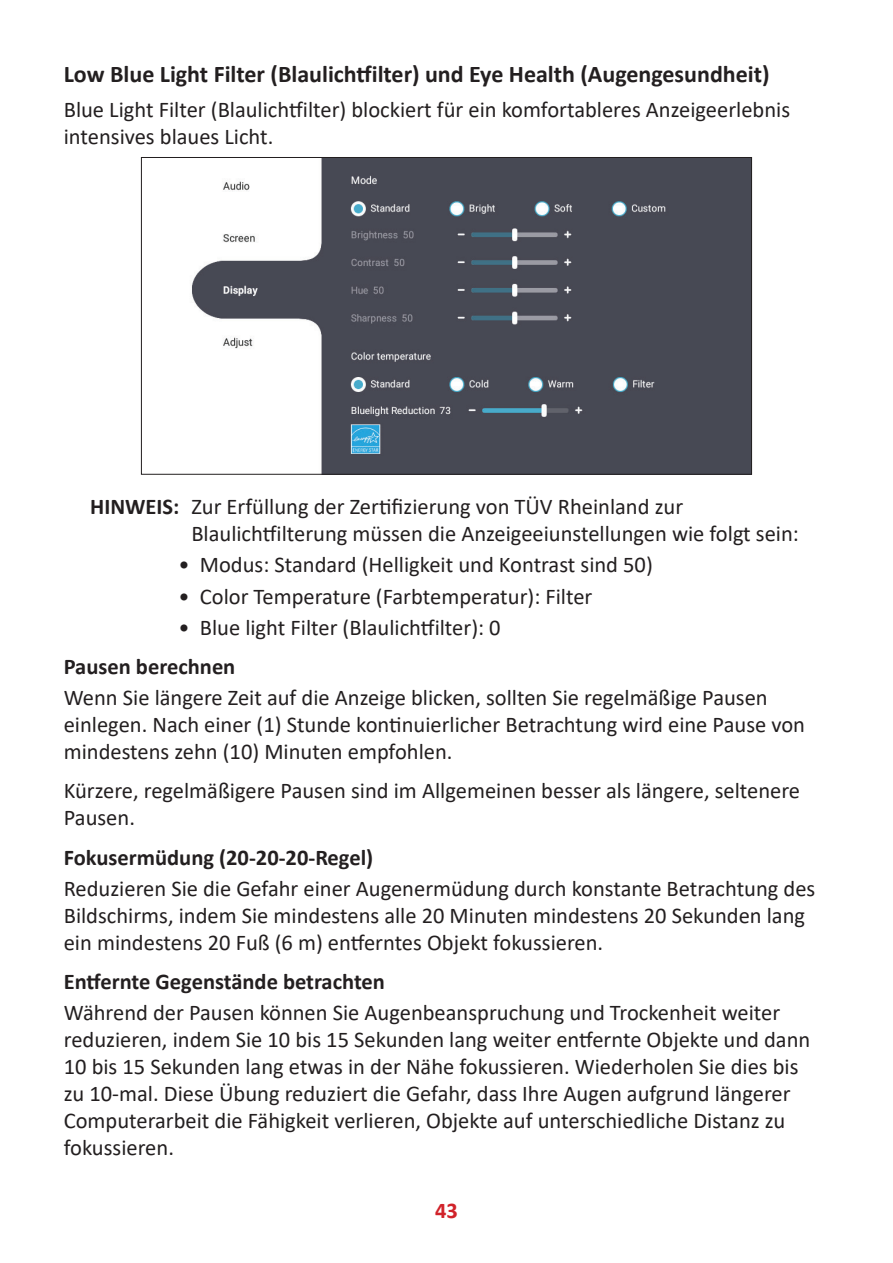
<style>
.page{position:relative;width:893px;height:1263px;background:#fff}
.page>*{position:absolute;margin:0;border:0;box-sizing:border-box;transform-origin:0 0}
.t1{font:700 24px "Calibri";color:#231f20}
.t2{font:22.5px/27px "Calibri";color:#231f20}
.t3{font:700 22.5px "Calibri";color:#231f20}
.t4{font:700 22.5px "Calibri";color:#d1232a}
.s1{font-weight:700}
</style>
<div class="page">
<img style="left:192px;top:159px;width:558px;height:313px">
<p class="t1" style="left:64px;top:57px;width:707px">Low Blue Light Filter (Blaulichtfilter) und Eye Health (Augengesundheit)</p>
<p class="t2" style="left:64px;top:96px;width:728px">Blue Light Filter (Blaulichtfilter) blockiert für ein komfortableres Anzeigeerlebnis intensives blaues Licht.</p>
<p class="t2" style="left:191px;top:493px;width:609px;text-indent:-101px"><span class="s1">HINWEIS:</span> Zur Erfüllung der Zertifizierung von TÜV Rheinland zur<br>Blaulichtfilterung müssen die Anzeigeeiunstellungen wie folgt sein:</p>
<p class="t2" style="left:179px;top:551px;width:476px">• Modus: Standard (Helligkeit und Kontrast sind 50)</p>
<p class="t2" style="left:179px;top:582px;width:415px">• Color Temperature (Farbtemperatur): Filter</p>
<p class="t2" style="left:179px;top:613px;width:324px">• Blue light Filter (Blaulichtfilter): 0</p>
<p class="t3" style="left:64px;top:651px;width:173px">Pausen berechnen</p>
<p class="t2" style="left:64px;top:684px;width:743px">Wenn Sie längere Zeit auf die Anzeige blicken, sollten Sie regelmäßige Pausen einlegen. Nach einer (1) Stunde kontinuierlicher Betrachtung wird eine Pause von mindestens zehn (10) Minuten empfohlen.</p>
<p class="t2" style="left:64px;top:777px;width:738px">Kürzere, regelmäßigere Pausen sind im Allgemeinen besser als längere, seltenere<br>Pausen.</p>
<p class="t3" style="left:64px;top:841px;width:311px">Fokusermüdung (20-20-20-Regel)</p>
<p class="t2" style="left:64px;top:874px;width:753px">Reduzieren Sie die Gefahr einer Augenermüdung durch konstante Betrachtung des<br>Bildschirms, indem Sie mindestens alle 20 Minuten mindestens 20 Sekunden lang ein mindestens 20 Fuß (6 m) entferntes Objekt fokussieren.</p>
<p class="t3" style="left:64px;top:965px;width:323px">Entfernte Gegenstände betrachten</p>
<p class="t2" style="left:64px;top:999px;width:748px">Während der Pausen können Sie Augenbeanspruchung und Trockenheit weiter reduzieren, indem Sie 10 bis 15 Sekunden lang weiter entfernte Objekte und dann 10 bis 15 Sekunden lang etwas in der Nähe fokussieren. Wiederholen Sie dies bis zu 10-mal. Diese Übung reduziert die Gefahr, dass Ihre Augen aufgrund längerer Computerarbeit die Fähigkeit verlieren, Objekte auf unterschiedliche Distanz zu fokussieren.</p>
<p class="t4" style="left:435px;top:1194px;width:24px">43</p>
</div>
